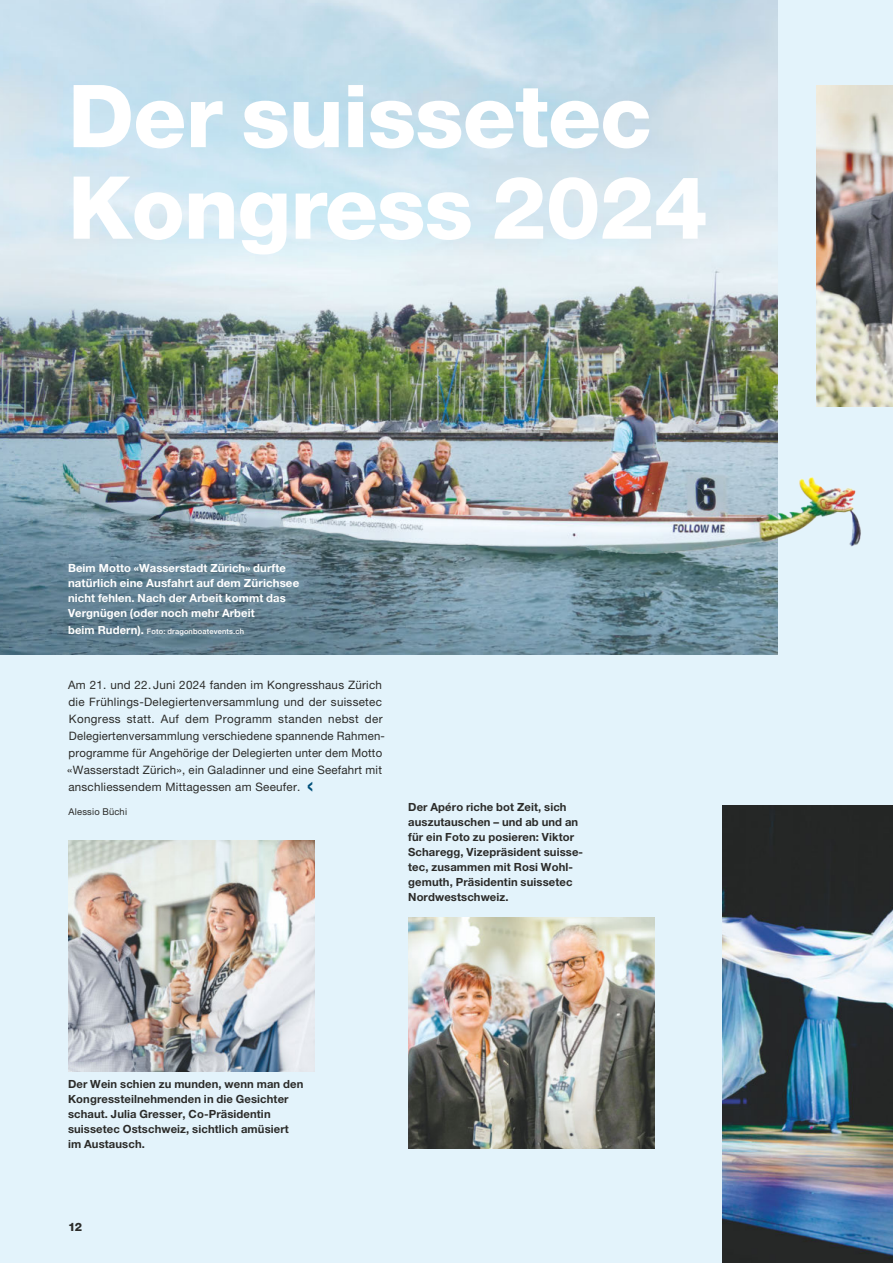
<style>
.page{position:relative;width:893px;height:1263px;background:#e3f3fb}
.page>*{position:absolute;margin:0;border:0;box-sizing:border-box;transform-origin:0 0}
.t1{font:800 87px/91.5px "Helvetica Neue LT Pro";letter-spacing:-.01em;color:#fff}
.t2{font:30px "Helvetica Neue LT Pro";color:#00507a}
.t3{font:11.7px/17px "Helvetica Neue LT Pro";letter-spacing:.02em;color:#2b2b29}
.t4{font:800 11.7px "Helvetica Neue LT Pro";color:#2b2b29}
.t5{font:700 11.25px/15px "Helvetica Neue LT Pro";letter-spacing:.01em;color:#2b2b29}
.t6{font:700 11.25px/15px "Helvetica Neue LT Pro";letter-spacing:.01em;color:#fff}
.t7{font:9.3px "Helvetica Neue LT Pro";letter-spacing:.02em;color:#2b2b29}
.t8{font:500 7.5px "Helvetica Neue LT Pro";letter-spacing:.02em;color:#fff}
.s1{font-weight:700;font-size:11.25px}
</style>
<div class="page">
<img style="left:723px;top:805px;width:170px;height:458px">
<img style="left:68px;top:841px;width:247px;height:231px">
<img style="left:886px;top:85px;width:7px;height:321px">
<img style="left:408px;top:918px;width:247px;height:231px">
<img style="left:0;top:0;width:886px;height:655px">
<h1 class="t1" style="left:68px;top:70px;width:642px">Der suissetec<br>Kongress 2024</h1>
<p class="t6" style="left:68px;top:560px;width:233px">Beim Motto «Wasserstadt Zürich» durfte natürlich eine Ausfahrt auf dem Zürichsee nicht fehlen. Nach der Arbeit kommt das Vergnügen (oder noch mehr Arbeit</p>
<p class="t8" style="left:68px;top:626px;width:178px"><span class="s1">beim Rudern).</span> Foto: dragonboatevents.ch</p>
<p class="t3" style="left:67px;top:676px;width:319px">Am 21. und 22. Juni 2024 fanden im Kongresshaus Zürich die Frühlings-Delegiertenversammlung und der suissetec Kongress statt. Auf dem Programm standen nebst der Delegiertenversammlung verschiedene spannende Rahmen&shy;programme für Angehörige der Delegierten unter dem Motto «Wasserstadt Zürich», ein Galadinner und eine Seefahrt mit anschliessendem Mittagessen am Seeufer.</p>
<h2 class="t2" style="left:306px;top:766px;width:9px">‹</h2>
<p class="t7" style="left:69px;top:806px;width:60px">Alessio Büchi</p>
<p class="t5" style="left:408px;top:799px;width:176px">Der Apéro riche bot Zeit, sich auszutauschen – und ab und an für ein Foto zu posieren: Viktor<br>Scharegg, Vizepräsident suisse&shy;tec, zusammen mit Rosi Wohl&shy;gemuth, Präsidentin suissetec<br>Nordwestschweiz.</p>
<p class="t5" style="left:68px;top:1076px;width:237px">Der Wein schien zu munden, wenn man den Kongressteilnehmenden in die Gesichter schaut. Julia Gresser, Co-Präsidentin suissetec Ostschweiz, sichtlich amüsiert im Austausch.</p>
<p class="t4" style="left:68px;top:1220px;width:16px">12</p>
</div>
